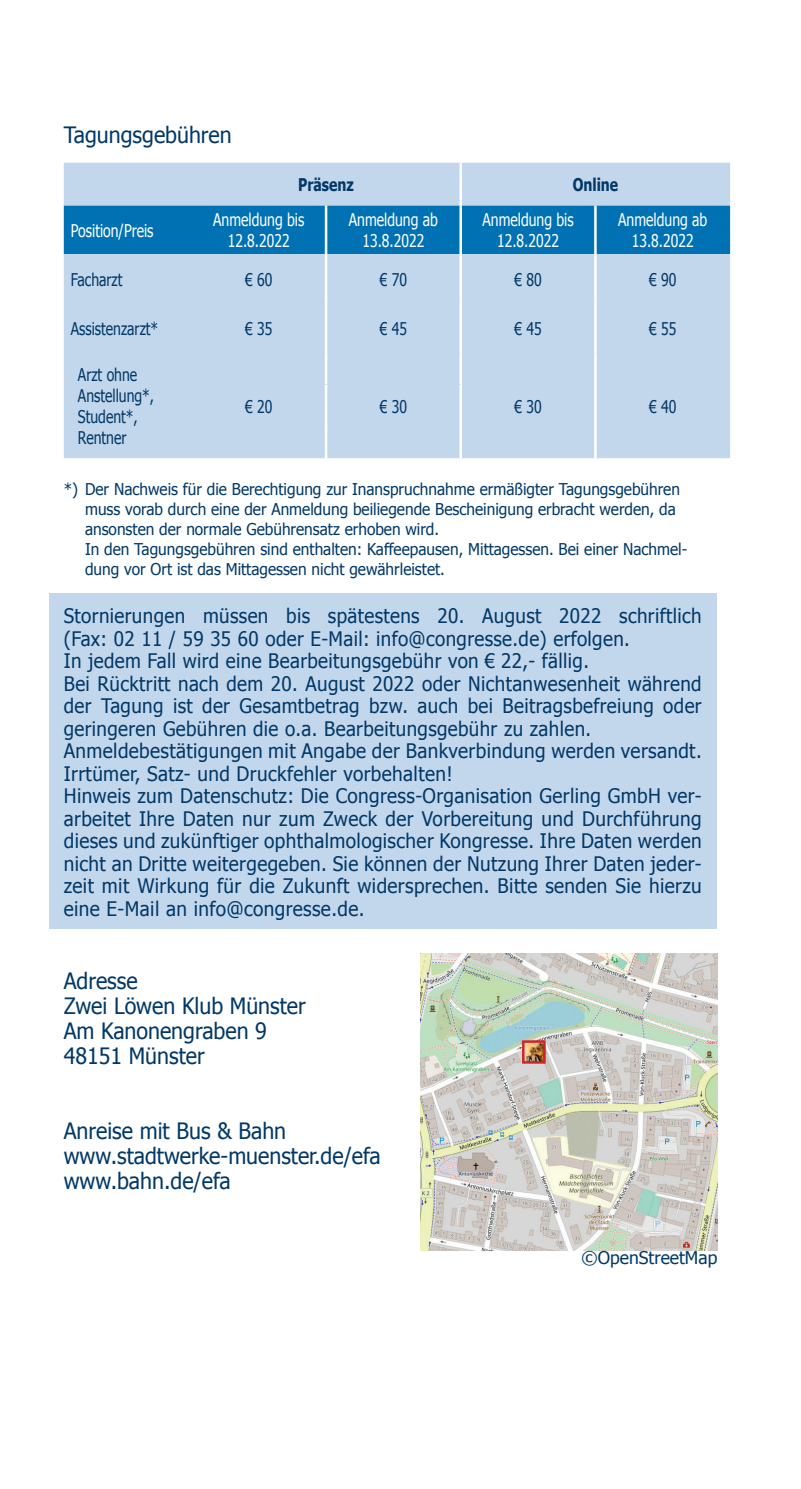
<style>
.page{position:relative;width:801px;height:1489px;background:#fff}
.page>*{position:absolute;margin:0;border:0;box-sizing:border-box;transform-origin:0 0}
.t1{font:22.5px/25px "Tahoma";color:#013867;scale:.95 1}
.t2{font:20px/22.5px "Tahoma";letter-spacing:.02em;color:#013867;scale:.94 1}
.t3{font:17.5px/21px "Tahoma";color:#fff;text-align:center;scale:.8 1}
.t4{font:17.5px/21px "Tahoma";color:#013867;scale:.8 1}
.t5{font:17.5px "Tahoma";color:#013867}
.t6{font:700 17.5px "Tahoma";color:#013867;scale:.8 1}
.t7{font:16.25px/20px "Tahoma";color:#013867;scale:.95 1}
</style>
<div class="page">
<div style="left:50px;top:593px;width:667px;height:335px;background:#c3d7ec"></div>
<svg style="left:64px;top:163px;width:666px;height:91px;background:#5ba1ce"></svg>
<div style="left:64px;top:254px;width:666px;height:204px;background:#c3d7ec"></div>
<hr style="left:459px;top:163px;width:3px;height:43px;background:#fff">
<hr style="left:325px;top:206px;width:2px;height:48px;background:#fff">
<hr style="left:459px;top:206px;width:3px;height:48px;background:#fff">
<hr style="left:594px;top:206px;width:3px;height:48px;background:#fff">
<hr style="left:325px;top:254px;width:2px;height:50px;background:#fff">
<hr style="left:459px;top:254px;width:3px;height:50px;background:#fff">
<hr style="left:594px;top:254px;width:3px;height:50px;background:#fff">
<hr style="left:325px;top:304px;width:2px;height:49px;background:#fff">
<hr style="left:459px;top:304px;width:3px;height:49px;background:#fff">
<hr style="left:594px;top:304px;width:3px;height:49px;background:#fff">
<hr style="left:325px;top:353px;width:2px;height:105px;background:#fff">
<hr style="left:459px;top:353px;width:3px;height:105px;background:#fff">
<hr style="left:594px;top:353px;width:3px;height:105px;background:#fff">
<div style="left:468px;top:258px;width:120px;height:42px;background:#c3d7ec"></div>
<div style="left:602px;top:258px;width:121px;height:42px;background:#c3d7ec"></div>
<div style="left:468px;top:307px;width:120px;height:43px;background:#c3d7ec"></div>
<div style="left:602px;top:307px;width:121px;height:43px;background:#c3d7ec"></div>
<div style="left:71px;top:360px;width:120px;height:91px;background:#c3d7ec"></div>
<div style="left:191px;top:384px;width:135px;height:43px;background:#c3d7ec"></div>
<div style="left:326px;top:384px;width:135px;height:43px;background:#c3d7ec"></div>
<hr style="left:325px;top:384px;width:2px;height:43px;background:#fff">
<hr style="left:459px;top:384px;width:3px;height:43px;background:#fff">
<div style="left:468px;top:384px;width:120px;height:43px;background:#c3d7ec"></div>
<div style="left:602px;top:384px;width:121px;height:43px;background:#c3d7ec"></div>
<img style="left:421px;top:953px;width:296px;height:297px">
<img style="left:525px;top:1043px;width:18px;height:17px">
<div style="left:522px;top:1040px;width:24px;height:23px;border:2px solid #d1232a"></div>
<p class="t1" style="left:64px;top:121px;width:178px">Tagungsgebühren</p>
<p class="t6" style="left:298px;top:172px;width:71px">Präsenz</p>
<p class="t6" style="left:573px;top:172px;width:58px">Online</p>
<p class="t3" style="left:71px;top:219px;width:105px">Position/Preis</p>
<p class="t3" style="left:213px;top:208px;width:116px">Anmeldung bis<br>12.8.2022</p>
<p class="t3" style="left:349px;top:208px;width:113px">Anmeldung ab<br>13.8.2022</p>
<p class="t3" style="left:482px;top:208px;width:116px">Anmeldung bis<br>12.8.2022</p>
<p class="t3" style="left:618px;top:208px;width:113px">Anmeldung ab<br>13.8.2022</p>
<p class="t4" style="left:71px;top:268px;width:66px">Facharzt</p>
<p class="t4" style="left:245px;top:268px;width:36px">€ 60</p>
<p class="t4" style="left:380px;top:268px;width:36px">€ 70</p>
<p class="t4" style="left:514px;top:268px;width:36px">€ 80</p>
<p class="t4" style="left:649px;top:268px;width:36px">€ 90</p>
<p class="t4" style="left:71px;top:318px;width:111px">Assistenzarzt*</p>
<p class="t4" style="left:245px;top:318px;width:36px">€ 35</p>
<p class="t4" style="left:380px;top:318px;width:36px">€ 45</p>
<p class="t4" style="left:514px;top:318px;width:36px">€ 45</p>
<p class="t4" style="left:649px;top:318px;width:36px">€ 55</p>
<p class="t4" style="left:78px;top:363px;width:97px">Arzt ohne<br>Anstellung*,<br>Student*,<br>Rentner</p>
<p class="t4" style="left:245px;top:395px;width:36px">€ 20</p>
<p class="t4" style="left:380px;top:395px;width:36px">€ 30</p>
<p class="t4" style="left:514px;top:395px;width:36px">€ 30</p>
<p class="t4" style="left:649px;top:395px;width:36px">€ 40</p>
<p class="t7" style="left:85px;top:478px;width:635px;text-indent:-21px">*) Der Nachweis für die Berechtigung zur Inanspruchnahme ermäßigter Tagungsgebühren muss vorab durch eine der Anmeldung beiliegende Bescheinigung erbracht werden, da ansonsten der normale Gebührensatz erhoben wird.<br>In den Tagungsgebühren sind enthalten: Kaffeepausen, Mittagessen. Bei einer Nachmel&shy;dung vor Ort ist das Mittagessen nicht gewährleistet.</p>
<p class="t2" style="left:64px;top:604px;width:680px">Stornierungen müssen bis spätestens 20. August 2022 schriftlich (Fax: 02 11 / 59 35 60 oder E-Mail: info@congresse.de) erfolgen.<br>In jedem Fall wird eine Bearbeitungsgebühr von € 22,- fällig.<br>Bei Rücktritt nach dem 20. August 2022 oder Nichtanwesenheit während der Tagung ist der Gesamtbetrag bzw. auch bei Beitragsbefreiung oder geringeren Gebühren die o.a. Bearbeitungsgebühr zu zahlen.<br>Anmeldebestätigungen mit Angabe der Bankverbindung werden versandt.<br>Irrtümer, Satz- und Druckfehler vorbehalten!<br>Hinweis zum Datenschutz: Die Congress-Organisation Gerling GmbH ver&shy;arbeitet Ihre Daten nur zum Zweck der Vorbereitung und Durchführung dieses und zukünftiger ophthalmologischer Kongresse. Ihre Daten werden nicht an Dritte weitergegeben. Sie können der Nutzung Ihrer Daten jeder&shy;zeit mit Wirkung für die Zukunft widersprechen. Bitte senden Sie hierzu eine E-Mail an info@congresse.de.</p>
<p class="t1" style="left:64px;top:966px;width:256px">Adresse<br>Zwei Löwen Klub Münster<br>Am Kanonengraben 9<br>48151 Münster</p>
<p class="t1" style="left:64px;top:1116px;width:335px">Anreise mit Bus &amp; Bahn www.stadtwerke-muenster.de/efa www.bahn.de/efa</p>
<p class="t5" style="left:581px;top:1245px;width:137px">©OpenStreetMap</p>
</div>
